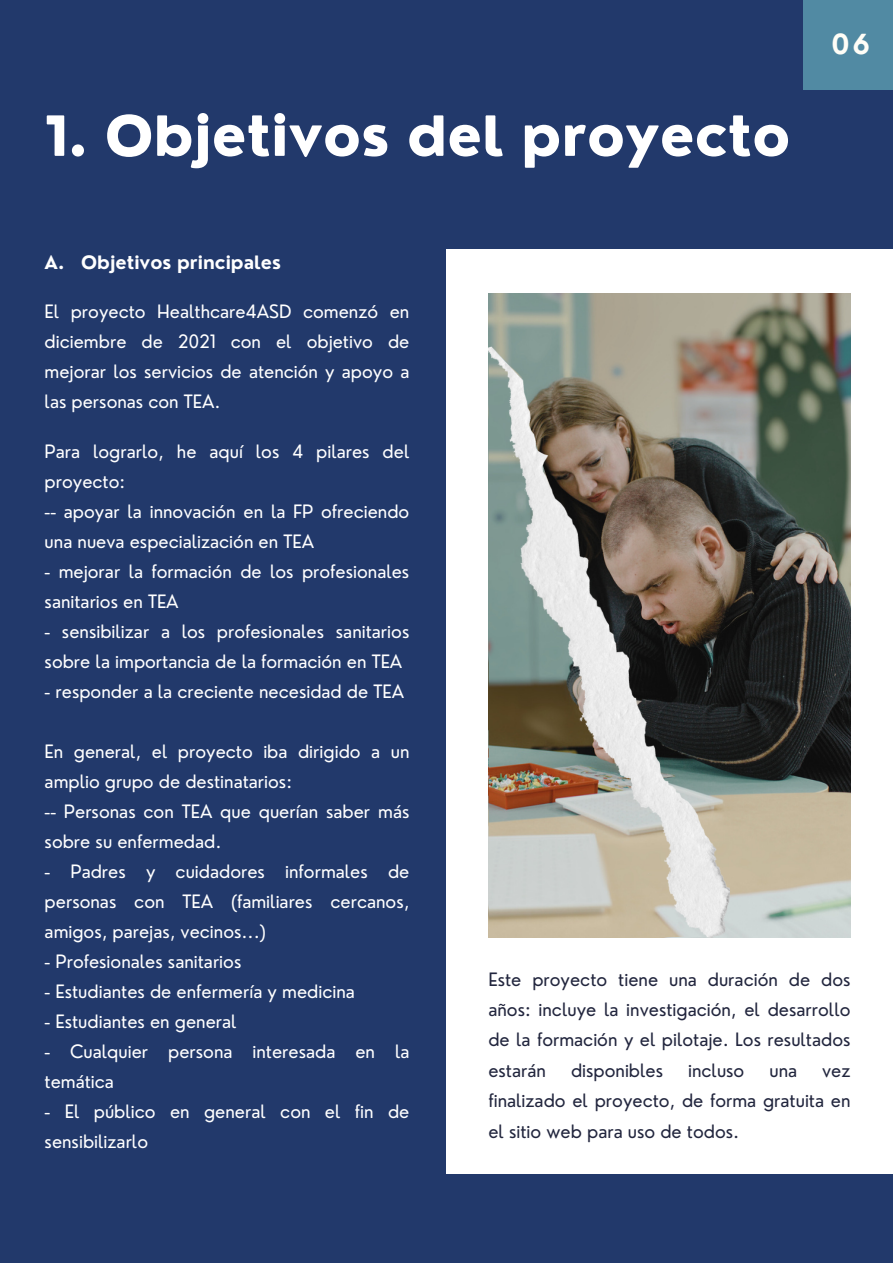
<style>
.page{position:relative;width:893px;height:1264px;background:#fff}
.page>*{position:absolute;margin:0;border:0;box-sizing:border-box;transform-origin:0 0}
.t1{font:800 54px "Nourd";color:#fff}
.t2{font:700 27px "Nourd";color:#fffef7}
.t3{font:18px/30px "Nourd";color:#fff}
.t4{font:18px/30.3px "Nourd";color:#22263e;text-align:justify}
.t5{font:700 18px "Nourd";color:#fff}
</style>
<div class="page">
<div style="left:0;top:0;width:892px;height:1262px;background:#22396b"></div>
<div style="left:446px;top:249px;width:446px;height:924px;background:#fff"></div>
<div style="left:803px;top:0;width:89px;height:89px;background:#518aa3"></div>
<img style="left:488px;top:294px;width:362px;height:643px">
<img style="left:488px;top:346px;width:241px;height:591px">
<p class="t1" style="left:45px;top:102px;width:747px">1. Objetivos del proyecto</p>
<p class="t5" style="left:45px;top:250px;width:238px">A. Objetivos principales</p>
<p class="t3" style="left:45px;top:297px;width:366px;text-align:justify">El proyecto Healthcare4ASD comenzó en diciembre de 2021 con el objetivo de mejorar los servicios de atención y apoyo a las personas con TEA.</p>
<p class="t3" style="left:45px;top:436px;width:366px">Para lograrlo, he aquí los 4 pilares del proyecto:</p>
<p class="t3" style="left:45px;top:496px;width:366px">-- apoyar la innovación en la FP ofreciendo una nueva especialización en TEA</p>
<p class="t3" style="left:45px;top:556px;width:366px">- mejorar la formación de los profesionales sanitarios en TEA</p>
<p class="t3" style="left:45px;top:616px;width:366px">- sensibilizar a los profesionales sanitarios sobre la importancia de la formación en TEA</p>
<p class="t3" style="left:45px;top:676px;width:361px">- responder a la creciente necesidad de TEA</p>
<p class="t2" style="left:830px;top:27px;width:41px">06</p>
<p class="t3" style="left:45px;top:736px;width:366px">En general, el proyecto iba dirigido a un amplio grupo de destinatarios:</p>
<p class="t3" style="left:45px;top:796px;width:366px">-- Personas con TEA que querían saber más sobre su enfermedad.</p>
<p class="t3" style="left:45px;top:856px;width:366px;text-align:justify">- Padres y cuidadores informales de personas con TEA (familiares cercanos, amigos, parejas, vecinos...)</p>
<p class="t3" style="left:45px;top:946px;width:198px">- Profesionales sanitarios</p>
<p class="t3" style="left:45px;top:976px;width:312px">- Estudiantes de enfermería y medicina</p>
<p class="t3" style="left:45px;top:1006px;width:193px">- Estudiantes en general</p>
<p class="t3" style="left:45px;top:1036px;width:366px">- Cualquier persona interesada en la temática</p>
<p class="t3" style="left:45px;top:1096px;width:366px">- El público en general con el fin de sensibilizarlo</p>
<p class="t4" style="left:488px;top:963px;width:363px">Este proyecto tiene una duración de dos años: incluye la investigación, el desarrollo de la formación y el pilotaje. Los resultados estarán</p>
<p class="t4" style="left:571px;top:1054px;width:94px">disponibles</p>
<p class="t4" style="left:688px;top:1054px;width:58px">incluso</p>
<p class="t4" style="left:769px;top:1054px;width:29px">una</p>
<p class="t4" style="left:488px;top:1054px;width:363px;text-indent:334px">vez finalizado el proyecto, de forma gratuita en el sitio web para uso de todos.</p>
</div>
